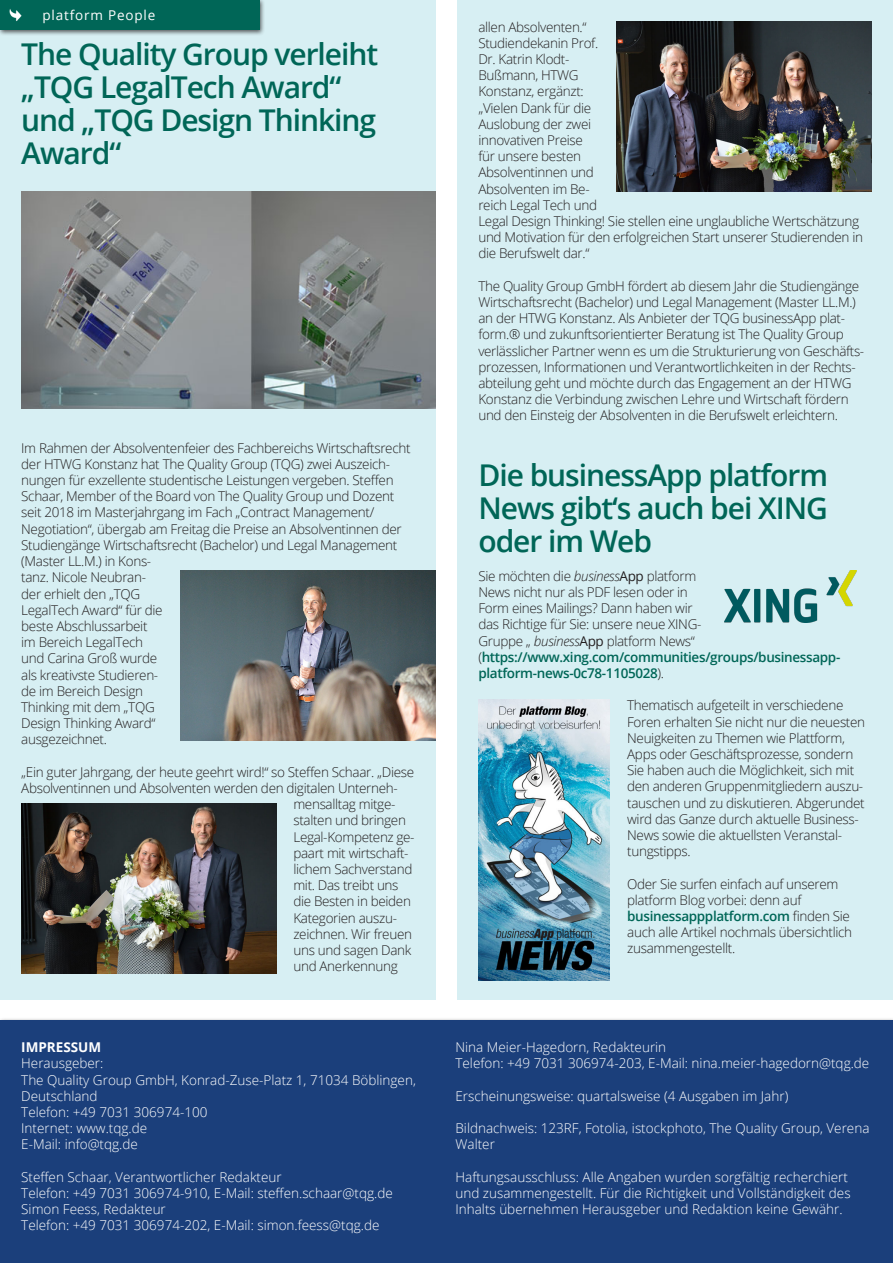
<style>
.page{position:relative;width:893px;height:1263px;background:#fff}
.page>*{position:absolute;margin:0;border:0;box-sizing:border-box;transform-origin:0 0}
.Überschrift_1_blau{font:600 30px/33px "Open Sans";letter-spacing:-.035em;color:#006657}
.Titel__Standard{font:300 13.5px/16.2px "Open Sans";letter-spacing:-.025em;color:#231f20}
.Adresse_Impressum{font:300 13.5px/16.2px "Open Sans";color:#fff}
.Artikelsparte{font:13.5px "Open Sans";letter-spacing:.06em;color:#fff}
.Adresse_Impressum-2{font:700 13.5px "Open Sans";color:#fff}
.s1{font-style:italic}
.s2{font-weight:400}
.s3{font-weight:600;color:#006657}
</style>
<div class="page">
<div style="left:0;top:1020px;width:893px;height:243px;background:#1b3f7b"></div>
<div style="left:0;top:0;width:436px;height:999px;background:#d7eff3"></div>
<div style="left:457px;top:0;width:436px;height:999px;background:#d7eff3"></div>
<div style="left:0;top:0;width:266px;height:36px;background:#231f20;opacity:.75"></div>
<div style="left:0;top:0;width:259px;height:30px;background:#006657"></div>
<img style="left:9px;top:9px;width:13px;height:12px">
<img style="left:724px;top:570px;width:132px;height:52px">
<img style="left:181px;top:570px;width:255px;height:170px">
<img style="left:617px;top:21px;width:255px;height:170px">
<img style="left:21px;top:804px;width:255px;height:170px">
<img style="left:22px;top:191px;width:414px;height:218px">
<img style="left:478px;top:699px;width:131px;height:281px">
<p class="Artikelsparte" style="left:43px;top:6px;width:114px">platform People</p>
<p class="Überschrift_1_blau" style="left:21px;top:37px;width:359px">The Quality Group verleiht „TQG LegalTech Award“ und „TQG Design Thinking<br>Award“</p>
<p class="Titel__Standard" style="left:21px;top:439px;width:391px">Im Rahmen der Absolventenfeier des Fachbereichs Wirtschaftsrecht der HTWG Konstanz hat The Quality Group (TQG) zwei Auszeich&shy;nungen für exzellente studentische Leistungen vergeben. Steffen Schaar, Member of the Board von The Quality Group und Dozent seit 2018 im Masterjahrgang im Fach „Contract Management/ Negotiation“, übergab am Freitag die Preise an Absolventinnen der Studiengänge Wirtschaftsrecht (Bachelor) und Legal Management (Master LL.M.) in Kons-<br>tanz. Nicole Neubran-<br>der erhielt den „TQG<br>LegalTech Award“ für die<br>beste Abschlussarbeit<br>im Bereich LegalTech<br>und Carina Groß wurde<br>als kreativste Studieren-<br>de im Bereich Design<br>Thinking mit dem „TQG<br>Design Thinking Award“<br>ausgezeichnet.</p>
<p class="Titel__Standard" style="left:21px;top:763px;width:394px">„Ein guter Jahrgang, der heute geehrt wird!“ so Steffen Schaar. „Diese</p>
<p class="Titel__Standard" style="left:21px;top:779px;width:378px">Absolventinnen und Absolventen werden den digitalen Unterneh-</p>
<p class="Titel__Standard" style="left:293px;top:796px;width:103px">mensalltag mitge-</p>
<p class="Titel__Standard" style="left:293px;top:812px;width:114px">stalten und bringen</p>
<p class="Titel__Standard" style="left:293px;top:828px;width:123px">Legal-Kompetenz ge-</p>
<p class="Titel__Standard" style="left:293px;top:844px;width:117px">paart mit wirtschaft-</p>
<p class="Titel__Standard" style="left:293px;top:860px;width:120px">lichem Sachverstand</p>
<p class="Titel__Standard" style="left:293px;top:877px;width:107px">mit. Das treibt uns</p>
<p class="Titel__Standard" style="left:293px;top:893px;width:119px">die Besten in beiden</p>
<p class="Titel__Standard" style="left:293px;top:909px;width:105px">Kategorien auszu-</p>
<p class="Titel__Standard" style="left:293px;top:925px;width:120px">zeichnen. Wir freuen</p>
<p class="Titel__Standard" style="left:293px;top:941px;width:120px">uns und sagen Dank</p>
<p class="Titel__Standard" style="left:293px;top:958px;width:106px">und Anerkennung</p>
<p class="Adresse_Impressum-2" style="left:21px;top:1038px;width:81px">IMPRESSUM</p>
<p class="Adresse_Impressum" style="left:21px;top:1055px;width:84px">Herausgeber:</p>
<p class="Adresse_Impressum" style="left:21px;top:1071px;width:396px">The Quality Group GmbH, Konrad-Zuse-Platz 1, 71034 Böblingen,<br>Deutschland</p>
<p class="Adresse_Impressum" style="left:21px;top:1104px;width:188px">Telefon: +49 7031 306974-100</p>
<p class="Adresse_Impressum" style="left:21px;top:1120px;width:127px">Internet: www.tqg.de</p>
<p class="Adresse_Impressum" style="left:21px;top:1136px;width:118px">E-Mail: info@tqg.de</p>
<p class="Adresse_Impressum" style="left:21px;top:1168px;width:262px">Steffen Schaar, Verantwortlicher Redakteur</p>
<p class="Adresse_Impressum" style="left:21px;top:1185px;width:373px">Telefon: +49 7031 306974-910, E-Mail: steffen.schaar@tqg.de</p>
<p class="Adresse_Impressum" style="left:21px;top:1201px;width:146px">Simon Feess, Redakteur</p>
<p class="Adresse_Impressum" style="left:21px;top:1217px;width:360px">Telefon: +49 7031 306974-202, E-Mail: simon.feess@tqg.de</p>
<p class="Titel__Standard" style="left:478px;top:18px;width:110px">allen Absolventen.“</p>
<p class="Titel__Standard" style="left:478px;top:34px;width:386px">Studiendekanin Prof.<br>Dr. Katrin Klodt-<br>Bußmann, HTWG<br>Konstanz, ergänzt:<br>„Vielen Dank für die<br>Auslobung der zwei<br>innovativen Preise<br>für unsere besten<br>Absolventinnen und<br>Absolventen im Be-<br>reich Legal Tech und<br>Legal Design Thinking! Sie stellen eine unglaubliche Wertschätzung und Motivation für den erfolgreichen Start unserer Studierenden in die Berufswelt dar.“</p>
<p class="Titel__Standard" style="left:478px;top:277px;width:387px">The Quality Group GmbH fördert ab diesem Jahr die Studiengänge Wirtschaftsrecht (Bachelor) und Legal Management (Master LL.M.) an der HTWG Konstanz. Als Anbieter der TQG businessApp plat&shy;form.® und zukunftsorientierter Beratung ist The Quality Group verlässlicher Partner wenn es um die Strukturierung von Geschäfts&shy;prozessen, Informationen und Verantwortlichkeiten in der Rechts&shy;abteilung geht und möchte durch das Engagement an der HTWG Konstanz die Verbindung zwischen Lehre und Wirtschaft fördern und den Einsteig der Absolventen in die Berufswelt erleichtern.</p>
<p class="Überschrift_1_blau" style="left:478px;top:458px;width:351px;text-align:justify">Die businessApp platform News gibt‘s auch bei XING oder im Web</p>
<p class="Titel__Standard" style="left:478px;top:567px;width:363px">Sie möchten die <span class="s1">business</span><span class="s2">App</span> platform<br>News nicht nur als PDF lesen oder in<br>Form eines Mailings? Dann haben wir<br>das Richtige für Sie: unsere neue XING-<br>Gruppe „ <span class="s1">business</span><span class="s2">App</span> platform News“ (<span class="s3">https://www.xing.com/communities/groups/businessapp&shy;platform-news-0c78-1105028</span>).</p>
<p class="Titel__Standard" style="left:627px;top:697px;width:239px">Thematisch aufgeteilt in verschiedene Foren erhalten Sie nicht nur die neuesten Neuigkeiten zu Themen wie Plattform, Apps oder Geschäftsprozesse, sondern Sie haben auch die Möglichkeit, sich mit den anderen Gruppenmitgliedern auszu&shy;tauschen und zu diskutieren. Abgerundet wird das Ganze durch aktuelle Business-News sowie die aktuellsten Veranstal&shy;tungstipps.</p>
<p class="Titel__Standard" style="left:627px;top:875px;width:227px">Oder Sie surfen einfach auf unserem platform Blog vorbei: denn auf <span class="s3">businessappplatform.com</span> finden Sie auch alle Artikel nochmals übersichtlich zusammengestellt.</p>
<p class="Adresse_Impressum" style="left:455px;top:1039px;width:212px">Nina Meier-Hagedorn, Redakteurin</p>
<p class="Adresse_Impressum" style="left:455px;top:1055px;width:415px">Telefon: +49 7031 306974-203, E-Mail: nina.meier-hagedorn@tqg.de</p>
<p class="Adresse_Impressum" style="left:455px;top:1087px;width:334px">Erscheinungsweise: quartalsweise (4 Ausgaben im Jahr)</p>
<p class="Adresse_Impressum" style="left:455px;top:1120px;width:415px">Bildnachweis: 123RF, Fotolia, istockphoto, The Quality Group, Verena<br>Walter</p>
<p class="Adresse_Impressum" style="left:455px;top:1168px;width:397px">Haftungsausschluss: Alle Angaben wurden sorgfältig recherchiert und zusammengestellt. Für die Richtigkeit und Vollständigkeit des<br>Inhalts übernehmen Herausgeber und Redaktion keine Gewähr.</p>
</div>
